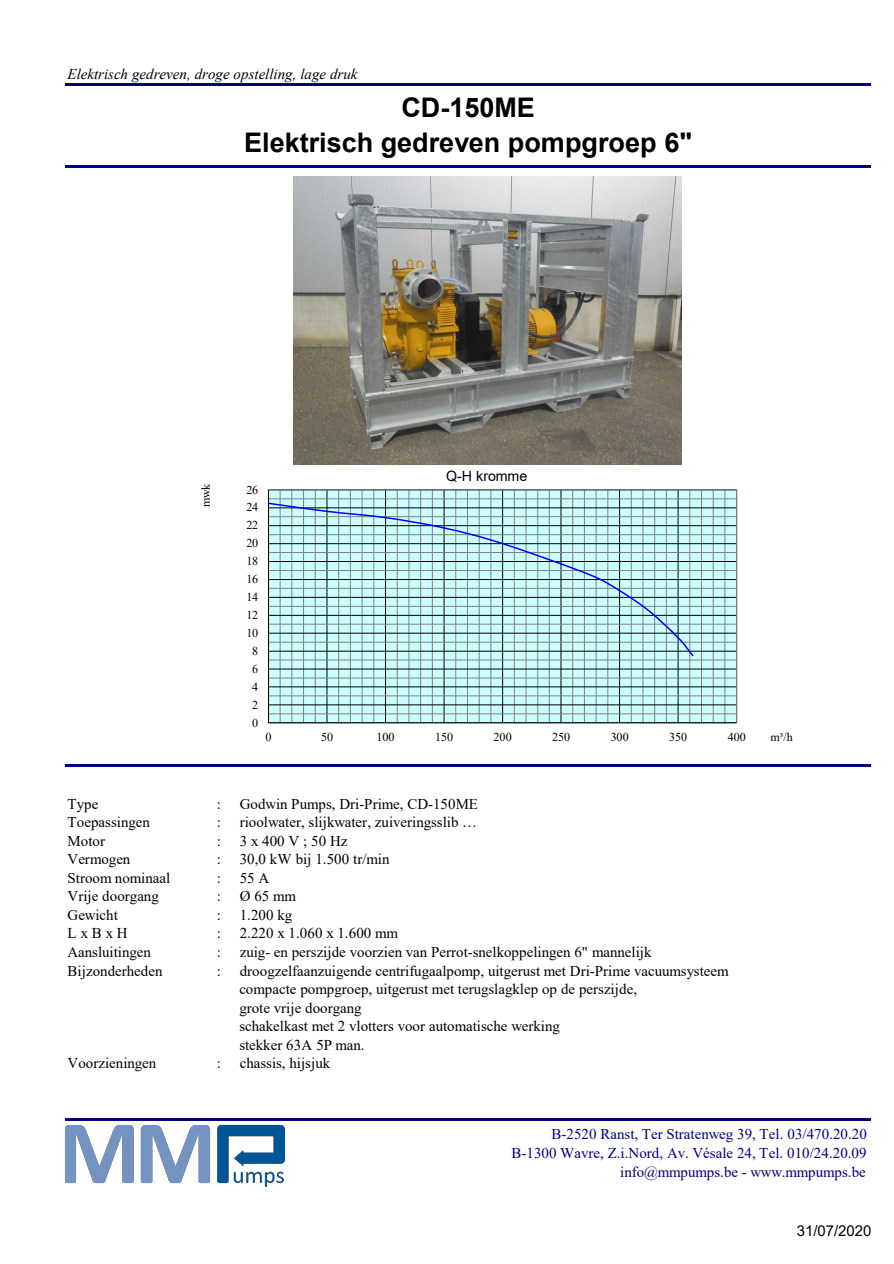
<style>
.page{position:relative;width:894px;height:1264px;background:#fff}
.page>*{position:absolute;margin:0;border:0;box-sizing:border-box;transform-origin:0 0}
.t1{font:700 27px/34.5px "Arial";color:#000;text-align:center}
.t2{font:15px/18.6px "Times New Roman";color:#000}
.t3{font:15px/19.2px "Times New Roman";color:#000080;text-align:right}
.t4{font:italic 15px "Times New Roman";color:#000}
.t5{font:15px "Times New Roman";letter-spacing:.125em;color:#000}
.t6{font:15px "Arial";color:#000}
.t7{font:14.25px "Arial";color:#000}
.t8{font:12px "Times New Roman";letter-spacing:-.005em;color:#000}
</style>
<div class="page">
<hr style="left:65px;top:83px;width:805px;height:3px;background:#000080">
<hr style="left:65px;top:165px;width:805px;height:3px;background:#000080">
<hr style="left:65px;top:764px;width:805px;height:3px;background:#000080">
<hr style="left:65px;top:1118px;width:805px;height:3px;background:#000080">
<svg style="left:270px;top:491px;width:465px;height:230px;fill:#cff"></svg>
<hr style="left:280px;top:490px;width:1px;height:232px;background:#808080">
<hr style="left:291px;top:490px;width:1px;height:232px;background:#808080">
<hr style="left:303px;top:490px;width:1px;height:232px;background:#808080">
<hr style="left:315px;top:490px;width:1px;height:232px;background:#808080">
<hr style="left:338px;top:490px;width:1px;height:232px;background:#808080">
<hr style="left:350px;top:490px;width:1px;height:232px;background:#808080">
<hr style="left:361px;top:490px;width:1px;height:232px;background:#808080">
<hr style="left:373px;top:490px;width:1px;height:232px;background:#808080">
<hr style="left:397px;top:490px;width:1px;height:232px;background:#808080">
<hr style="left:408px;top:490px;width:1px;height:232px;background:#808080">
<hr style="left:420px;top:490px;width:1px;height:232px;background:#808080">
<hr style="left:432px;top:490px;width:1px;height:232px;background:#808080">
<hr style="left:455px;top:490px;width:1px;height:232px;background:#808080">
<hr style="left:467px;top:490px;width:1px;height:232px;background:#808080">
<hr style="left:478px;top:490px;width:1px;height:232px;background:#808080">
<hr style="left:490px;top:490px;width:1px;height:232px;background:#808080">
<hr style="left:514px;top:490px;width:1px;height:232px;background:#808080">
<hr style="left:525px;top:490px;width:1px;height:232px;background:#808080">
<hr style="left:537px;top:490px;width:1px;height:232px;background:#808080">
<hr style="left:548px;top:490px;width:1px;height:232px;background:#808080">
<hr style="left:572px;top:490px;width:1px;height:232px;background:#808080">
<hr style="left:584px;top:490px;width:1px;height:232px;background:#808080">
<hr style="left:595px;top:490px;width:1px;height:232px;background:#808080">
<hr style="left:607px;top:490px;width:1px;height:232px;background:#808080">
<hr style="left:630px;top:490px;width:1px;height:232px;background:#808080">
<hr style="left:642px;top:490px;width:1px;height:232px;background:#808080">
<hr style="left:654px;top:490px;width:1px;height:232px;background:#808080">
<hr style="left:665px;top:490px;width:1px;height:232px;background:#808080">
<hr style="left:689px;top:490px;width:1px;height:232px;background:#808080">
<hr style="left:701px;top:490px;width:1px;height:232px;background:#808080">
<hr style="left:712px;top:490px;width:1px;height:232px;background:#808080">
<hr style="left:724px;top:490px;width:1px;height:232px;background:#808080">
<hr style="left:326px;top:490px;width:1px;height:232px;background:#000">
<hr style="left:385px;top:490px;width:1px;height:232px;background:#000">
<hr style="left:443px;top:490px;width:1px;height:232px;background:#000">
<hr style="left:502px;top:490px;width:1px;height:232px;background:#000">
<hr style="left:560px;top:490px;width:1px;height:232px;background:#000">
<hr style="left:619px;top:490px;width:1px;height:232px;background:#000">
<hr style="left:677px;top:490px;width:1px;height:232px;background:#000">
<hr style="left:268px;top:713px;width:468px;height:1px;background:#808080">
<hr style="left:268px;top:695px;width:468px;height:1px;background:#808080">
<hr style="left:268px;top:677px;width:468px;height:1px;background:#808080">
<hr style="left:268px;top:659px;width:468px;height:1px;background:#808080">
<hr style="left:268px;top:642px;width:468px;height:1px;background:#808080">
<hr style="left:268px;top:624px;width:468px;height:1px;background:#808080">
<hr style="left:268px;top:606px;width:468px;height:1px;background:#808080">
<hr style="left:268px;top:588px;width:468px;height:1px;background:#808080">
<hr style="left:268px;top:570px;width:468px;height:1px;background:#808080">
<hr style="left:268px;top:552px;width:468px;height:1px;background:#808080">
<hr style="left:268px;top:534px;width:468px;height:1px;background:#808080">
<hr style="left:268px;top:516px;width:468px;height:1px;background:#808080">
<hr style="left:268px;top:498px;width:468px;height:1px;background:#808080">
<hr style="left:268px;top:704px;width:468px;height:1px;background:#000">
<hr style="left:268px;top:686px;width:468px;height:1px;background:#000">
<hr style="left:268px;top:668px;width:468px;height:1px;background:#000">
<hr style="left:268px;top:651px;width:468px;height:1px;background:#000">
<hr style="left:268px;top:633px;width:468px;height:1px;background:#000">
<hr style="left:268px;top:615px;width:468px;height:1px;background:#000">
<hr style="left:268px;top:597px;width:468px;height:1px;background:#000">
<hr style="left:268px;top:579px;width:468px;height:1px;background:#000">
<hr style="left:268px;top:561px;width:468px;height:1px;background:#000">
<hr style="left:268px;top:543px;width:468px;height:1px;background:#000">
<hr style="left:268px;top:525px;width:468px;height:1px;background:#000">
<hr style="left:268px;top:507px;width:468px;height:1px;background:#000">
<hr style="left:268px;top:722px;width:468px;height:1px;background:#000">
<hr style="left:268px;top:490px;width:1px;height:232px;background:#000">
<svg style="left:267px;top:501px;width:427px;height:156px"></svg>
<img style="left:293px;top:176px;width:388px;height:288px">
<img style="left:65px;top:1125px;width:220px;height:60px">
<p class="t4" style="left:68px;top:69px;width:291px">Elektrisch gedreven, droge opstelling, lage druk</p>
<h1 class="t1" style="left:244px;top:93px;width:449px">CD-150ME<br>Elektrisch gedreven pompgroep 6"</h1>
<p class="t8" style="left:201px;top:507px;width:25px;rotate:-90deg">mwk</p>
<p class="t8" style="left:246px;top:485px;width:13px">26</p>
<p class="t8" style="left:246px;top:503px;width:13px">24</p>
<p class="t8" style="left:246px;top:521px;width:13px">22</p>
<p class="t8" style="left:246px;top:539px;width:13px">20</p>
<p class="t8" style="left:246px;top:557px;width:13px">18</p>
<p class="t8" style="left:246px;top:575px;width:13px">16</p>
<p class="t8" style="left:246px;top:592px;width:13px">14</p>
<p class="t8" style="left:246px;top:610px;width:13px">12</p>
<p class="t8" style="left:246px;top:628px;width:13px">10</p>
<p class="t8" style="left:252px;top:646px;width:8px">8</p>
<p class="t8" style="left:252px;top:664px;width:8px">6</p>
<p class="t8" style="left:252px;top:682px;width:8px">4</p>
<p class="t8" style="left:252px;top:700px;width:8px">2</p>
<p class="t8" style="left:252px;top:718px;width:8px">0</p>
<p class="t7" style="left:446px;top:470px;width:83px">Q-H kromme</p>
<p class="t8" style="left:265px;top:732px;width:8px">0</p>
<p class="t8" style="left:321px;top:732px;width:13px">50</p>
<p class="t8" style="left:376px;top:732px;width:20px">100</p>
<p class="t8" style="left:435px;top:732px;width:20px">150</p>
<p class="t8" style="left:493px;top:732px;width:20px">200</p>
<p class="t8" style="left:552px;top:732px;width:20px">250</p>
<p class="t8" style="left:610px;top:732px;width:20px">300</p>
<p class="t8" style="left:669px;top:732px;width:20px">350</p>
<p class="t8" style="left:727px;top:732px;width:20px">400</p>
<p class="t2" style="left:68px;top:795px;width:32px">Type</p>
<p class="t2" style="left:217px;top:795px;width:6px">:</p>
<p class="t2" style="left:240px;top:795px;width:240px">Godwin Pumps, Dri-Prime, CD-150ME</p>
<p class="t2" style="left:68px;top:814px;width:84px">Toepassingen</p>
<p class="t2" style="left:217px;top:814px;width:6px">:</p>
<p class="t2" style="left:240px;top:814px;width:239px">rioolwater, slijkwater, zuiveringsslib …</p>
<p class="t2" style="left:68px;top:832px;width:39px">Motor</p>
<p class="t2" style="left:217px;top:832px;width:6px">:</p>
<p class="t5" style="left:240px;top:835px;width:109px">3x400V;50Hz</p>
<p class="t2" style="left:68px;top:851px;width:64px">Vermogen</p>
<p class="t2" style="left:217px;top:851px;width:6px">:</p>
<p class="t2" style="left:240px;top:851px;width:151px">30,0 kW bĳ 1.500 tr/min</p>
<p class="t2" style="left:68px;top:869px;width:104px">Stroom nominaal</p>
<p class="t2" style="left:217px;top:869px;width:6px">:</p>
<p class="t2" style="left:240px;top:869px;width:31px">55 A</p>
<p class="t2" style="left:68px;top:888px;width:93px">Vrije doorgang</p>
<p class="t2" style="left:217px;top:888px;width:6px">:</p>
<p class="t2" style="left:240px;top:888px;width:58px">Ø 65 mm</p>
<p class="t2" style="left:68px;top:907px;width:52px">Gewicht</p>
<p class="t2" style="left:217px;top:907px;width:6px">:</p>
<p class="t2" style="left:240px;top:907px;width:54px">1.200 kg</p>
<p class="t2" style="left:68px;top:925px;width:62px">LxBxH</p>
<p class="t2" style="left:217px;top:925px;width:6px">:</p>
<p class="t2" style="left:240px;top:925px;width:160px">2.220 x 1.060 x 1.600 mm</p>
<p class="t2" style="left:68px;top:944px;width:85px">Aansluitingen</p>
<p class="t2" style="left:217px;top:944px;width:6px">:</p>
<p class="t2" style="left:240px;top:944px;width:413px">zuig- en perszijde voorzien van Perrot-snelkoppelingen 6" mannelijk</p>
<p class="t2" style="left:68px;top:962px;width:97px">Bijzonderheden</p>
<p class="t2" style="left:217px;top:962px;width:6px">:</p>
<p class="t2" style="left:239px;top:962px;width:490px">droogzelfaanzuigende centrifugaalpomp, uitgerust met Dri-Prime vacuumsysteem compacte pompgroep, uitgerust met terugslagklep op de perszijde,<br>grote vrije doorgang<br>schakelkast met 2 vlotters voor automatische werking<br>stekker 63A 5P man.</p>
<p class="t2" style="left:68px;top:1055px;width:90px">Voorzieningen</p>
<p class="t2" style="left:217px;top:1055px;width:6px">:</p>
<p class="t2" style="left:240px;top:1055px;width:92px">chassis, hijsjuk</p>
<p class="t8" style="left:770px;top:732px;width:24px">m³/h</p>
<p class="t3" style="left:511px;top:1125px;width:357px">B-2520 Ranst, Ter Stratenweg 39, Tel. 03/470.20.20<br>B-1300 Wavre, Z.i.Nord, Av. Vésale 24, Tel. 010/24.20.09 info@mmpumps.be - www.mmpumps.be</p>
<p class="t6" style="left:796px;top:1225px;width:76px">31/07/2020</p>
</div>
